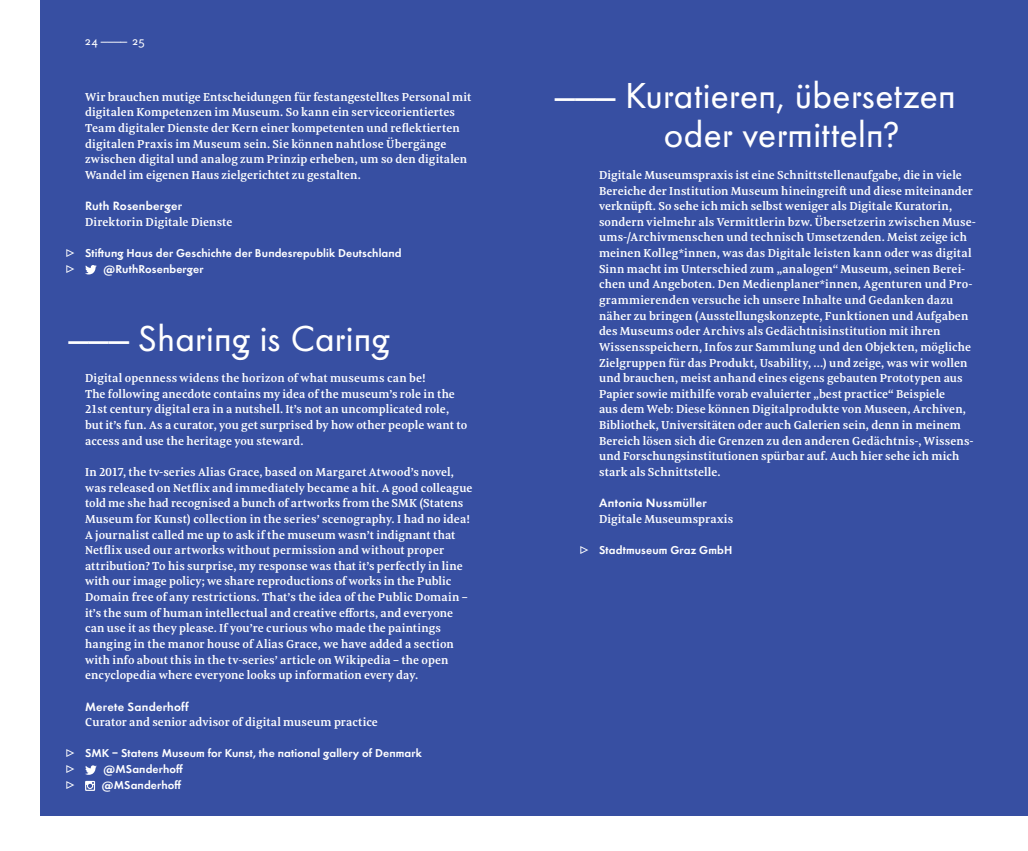
<style>
.page{position:relative;width:1028px;height:851px;background:#fff}
.page>*{position:absolute;margin:0;border:0;box-sizing:border-box;transform-origin:0 0}
.t1{font:37.5px/39.1px "Futura HMF Book Os F";letter-spacing:-.005em;color:#fff}
.t2{font:600 12.5px "Futura HMF";letter-spacing:.02em;color:#fff}
.t3{font:12.5px "Futura HMF Book Os F";color:#fff}
.t4{font:600 11.88px/15.6px "Meret Pro";letter-spacing:.005em;color:#fff}
.t5{font:11.88px/15.6px "Futura HMF Demi Bold Os F";letter-spacing:.01em;color:#fff}
</style>
<div class="page">
<div style="left:41px;top:0;width:987px;height:815px;background:#374fa2"></div>
<svg style="left:85px;top:265px;width:12px;height:10px"></svg>
<svg style="left:85px;top:765px;width:12px;height:25px"></svg>
<p class="t3" style="left:85px;top:33px;width:61px">24 ———— 25</p>
<p class="t4" style="left:85px;top:89px;width:388px">Wir brauchen mutige Entscheidungen für festangestelltes Personal mit digitalen Kompetenzen im Museum. So kann ein serviceorientiertes Team digitaler Dienste der Kern einer kompetenten und reflektierten digitalen Praxis im Museum sein. Sie können nahtlose Übergänge zwischen digital und analog zum Prinzip erheben, um so den digitalen Wandel im eigenen Haus zielgerichtet zu gestalten.</p>
<p class="t2" style="left:85px;top:198px;width:98px">Ruth Rosenberger</p>
<p class="t4" style="left:85px;top:214px;width:149px">Direktorin Digitale Dienste</p>
<p class="t5" style="left:103px;top:245px;width:300px;text-indent:-18px">Stiftung Haus der Geschichte der Bundesrepublik Deutschland @RuthRosenberger</p>
<h1 class="t1" style="left:68px;top:318px;width:323px">——— Sharing is Caring</h1>
<p class="t4" style="left:85px;top:370px;width:383px">Digital openness widens the horizon of what museums can be!<br>The following anecdote contains my idea of the museum’s role in the 21st century digital era in a nutshell. It’s not an uncomplicated role, but it’s fun. As a curator, you get surprised by how other people want to access and use the heritage you steward.</p>
<p class="t4" style="left:85px;top:464px;width:389px">In 2017, the tv-series Alias Grace, based on Margaret Atwood’s novel, was released on Netflix and immediately became a hit. A good colleague told me she had recognised a bunch of artworks from the SMK (Statens Museum for Kunst) collection in the series’ scenography. I had no idea!<br>A journalist called me up to ask if the museum wasn’t indignant that Netflix used our artworks without permission and without proper attribution? To his surprise, my response was that it’s perfectly in line with our image policy; we share reproductions of works in the Public Domain free of any restrictions. That’s the idea of the Public Domain – it’s the sum of human intellectual and creative efforts, and everyone can use it as they please. If you’re curious who made the paintings hanging in the manor house of Alias Grace, we have added a section with info about this in the tv-series’ article on Wikipedia – the open encyclopedia where everyone looks up information every day.</p>
<p class="t2" style="left:85px;top:698px;width:105px">Merete Sanderhoff</p>
<p class="t4" style="left:85px;top:714px;width:294px">Curator and senior advisor of digital museum practice</p>
<p class="t5" style="left:101px;top:745px;width:322px;text-indent:-16px">SMK – Statens Museum for Kunst, the national gallery of Denmark @MSanderhoff<br>@MSanderhoff</p>
<h1 class="t1" style="left:663px;top:76px;width:294px;text-indent:-109px">——— Kuratieren, übersetzen oder vermitteln?</h1>
<p class="t4" style="left:599px;top:167px;width:378px">Digitale Museumspraxis ist eine Schnittstellenaufgabe, die in viele Bereiche der Institution Museum hineingreift und diese miteinander verknüpft. So sehe ich mich selbst weniger als Digitale Kuratorin, sondern vielmehr als Vermittlerin bzw. Übersetzerin zwischen Muse&shy;ums-/Archivmenschen und technisch Umsetzenden. Meist zeige ich meinen Kolleg*innen, was das Digitale leisten kann oder was digital Sinn macht im Unterschied zum „analogen“ Museum, seinen Berei&shy;chen und Angeboten. Den Medienplaner*innen, Agenturen und Pro&shy;grammierenden versuche ich unsere Inhalte und Gedanken dazu näher zu bringen (Ausstellungskonzepte, Funktionen und Aufgaben des Museums oder Archivs als Gedächtnisinstitution mit ihren Wissensspeichern, Infos zur Sammlung und den Objekten, mögliche Zielgruppen für das Produkt, Usability, ...) und zeige, was wir wollen und brauchen, meist anhand eines eigens gebauten Prototypen aus Papier sowie mithilfe vorab evaluierter „best practice“ Beispiele<br>aus dem Web: Diese können Digitalprodukte von Museen, Archiven, Bibliothek, Universitäten oder auch Galerien sein, denn in meinem Bereich lösen sich die Grenzen zu den anderen Gedächtnis-, Wissens&shy;und Forschungsinstitutionen spürbar auf. Auch hier sehe ich mich stark als Schnittstelle.</p>
<p class="t2" style="left:599px;top:495px;width:109px">Antonia Nussmüller</p>
<p class="t4" style="left:599px;top:511px;width:136px">Digitale Museumspraxis</p>
<p class="t5" style="left:599px;top:542px;width:135px">Stadtmuseum Graz GmbH</p>
</div>
